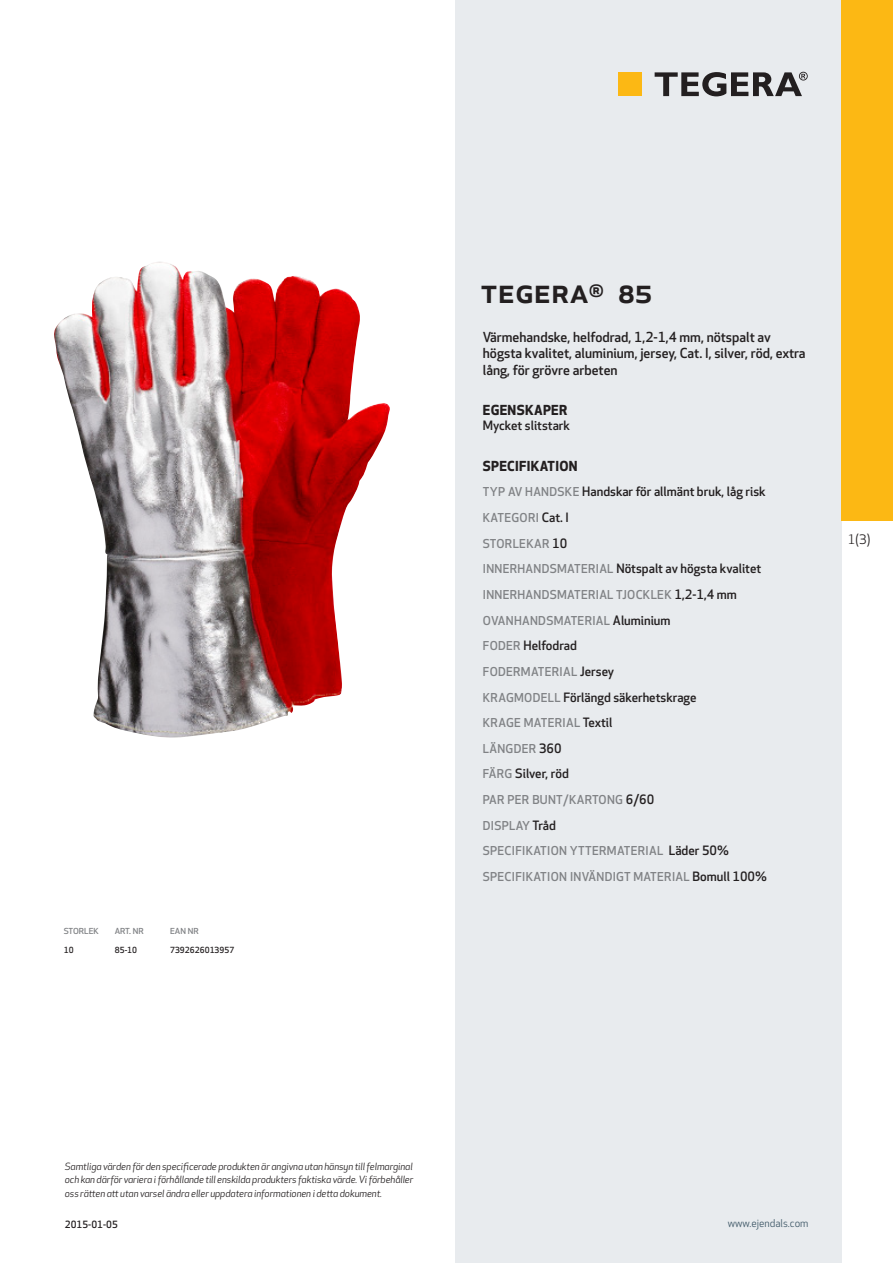
<style>
.page{position:relative;width:893px;height:1263px;background:#fff}
.page>*{position:absolute;margin:0;border:0;box-sizing:border-box;transform-origin:0 0}
.prodname{font:500 34.5px "Apex New";color:#231f20}
.Funktion_body{font:500 13.5px/16.5px "Apex New";color:#231f20}
.Funktion_body-2{font:700 13.5px "Apex New";letter-spacing:.025em;color:#231f20}
.t1{font:12.75px "Apex New";color:#231f20}
.Funktion_body-3{font:500 12.6px "Apex New";color:#231f20}
.Funktion_body-4{font:500 12px "Apex New";letter-spacing:.025em;color:#808285}
.t2{font:10.5px "Apex New";color:#405968}
.t3{font:italic 9.75px/13.5px "Apex New";letter-spacing:-.01em;color:#231f20;text-align:justify}
.Sidfot_datum{font:500 9.75px "Apex New";color:#231f20}
.ArticleTable_body{font:500 8.25px "Apex New";color:#231f20}
.ArticeTable_header{font:500 8.1px "Apex New";color:#808285;scale:1.06 1}
.s1{font-size:12px;color:#808285}
.s2{font-size:12.6px;color:#231f20}
</style>
<div class="page">
<div style="left:455px;top:0;width:387px;height:1263px;background:#e8ebee"></div>
<div style="left:842px;top:0;width:51px;height:520px;background:#fcb814"></div>
<img style="left:54px;top:262px;width:336px;height:476px">
<div style="left:618px;top:72px;width:24px;height:24px;background:#fcb814"></div>
<svg style="left:655px;top:72px;width:153px;height:24px"></svg>
<p class="ArticeTable_header" style="left:64px;top:925px;width:35px">STORLEK</p>
<p class="ArticeTable_header" style="left:115px;top:925px;width:29px">ART. NR</p>
<p class="ArticeTable_header" style="left:170px;top:925px;width:28px">EAN NR</p>
<p class="ArticleTable_body" style="left:64px;top:944px;width:11px">10</p>
<p class="ArticleTable_body" style="left:115px;top:944px;width:24px">85-10</p>
<p class="ArticleTable_body" style="left:170px;top:944px;width:66px">7392626013957</p>
<p class="prodname" style="left:480px;top:267px;width:173px">TEGERA<sup>®</sup> 85</p>
<p class="Funktion_body" style="left:483px;top:328px;width:324px">Värmehandske, helfodrad, 1,2-1,4 mm, nötspalt av högsta kvalitet, aluminium, jersey, Cat. I, silver, röd, extra lång, för grövre arbeten</p>
<p class="Funktion_body-2" style="left:483px;top:400px;width:86px">EGENSKAPER</p>
<p class="Funktion_body-3" style="left:483px;top:417px;width:89px">Mycket slitstark</p>
<p class="Funktion_body-2" style="left:483px;top:456px;width:96px">SPECIFIKATION</p>
<p class="Funktion_body-3" style="left:483px;top:483px;width:284px"><span class="s1">TYP AV HANDSKE</span> Handskar för allmänt bruk, låg risk</p>
<p class="Funktion_body-4" style="left:483px;top:510px;width:87px">KATEGORI <span class="s2">Cat. I</span></p>
<p class="Funktion_body-4" style="left:483px;top:535px;width:86px">STORLEKAR <span class="s2">10</span></p>
<p class="Funktion_body-3" style="left:483px;top:560px;width:280px"><span class="s1">INNERHANDSMATERIAL</span> Nötspalt av högsta kvalitet</p>
<p class="Funktion_body-4" style="left:483px;top:587px;width:256px">INNERHANDSMATERIAL TJOCKLEK <span class="s2">1,2-1,4 mm</span></p>
<p class="Funktion_body-4" style="left:483px;top:612px;width:189px">OVANHANDSMATERIAL <span class="s2">Aluminium</span></p>
<p class="Funktion_body-3" style="left:483px;top:637px;width:95px"><span class="s1">FODER</span> Helfodrad</p>
<p class="Funktion_body-4" style="left:483px;top:663px;width:133px">FODERMATERIAL <span class="s2">Jersey</span></p>
<p class="Funktion_body-3" style="left:483px;top:688px;width:215px"><span class="s1">KRAGMODELL</span> Förlängd säkerhetskrage</p>
<p class="Funktion_body-4" style="left:483px;top:715px;width:131px">KRAGE MATERIAL <span class="s2">Textil</span></p>
<p class="Funktion_body-4" style="left:483px;top:740px;width:80px">LÄNGDER <span class="s2">360</span></p>
<p class="Funktion_body-3" style="left:483px;top:765px;width:88px"><span class="s1">FÄRG</span> Silver, röd</p>
<p class="Funktion_body-4" style="left:483px;top:792px;width:173px">PAR PER BUNT/KARTONG <span class="s2">6/60</span></p>
<p class="Funktion_body-4" style="left:483px;top:817px;width:75px">DISPLAY <span class="s2">Tråd</span></p>
<p class="Funktion_body-4" style="left:483px;top:843px;width:248px">SPECIFIKATION YTTERMATERIAL <span class="s2">Läder 50%</span></p>
<p class="Funktion_body-4" style="left:483px;top:868px;width:286px">SPECIFIKATION INVÄNDIGT MATERIAL <span class="s2">Bomull 100%</span></p>
<p class="t1" style="left:848px;top:531px;width:24px">1(3)</p>
<p class="t3" style="left:65px;top:1159px;width:350px">Samtliga värden för den specificerade produkten är angivna utan hänsyn till felmarginal och kan därför variera i förhållande till enskilda produkters faktiska värde. Vi förbehåller oss rätten att utan varsel ändra eller uppdatera informationen i detta dokument.</p>
<p class="Sidfot_datum" style="left:65px;top:1218px;width:54px">2015-01-05</p>
<p class="t2" style="left:728px;top:1217px;width:82px">www.ejendals.com</p>
</div>
